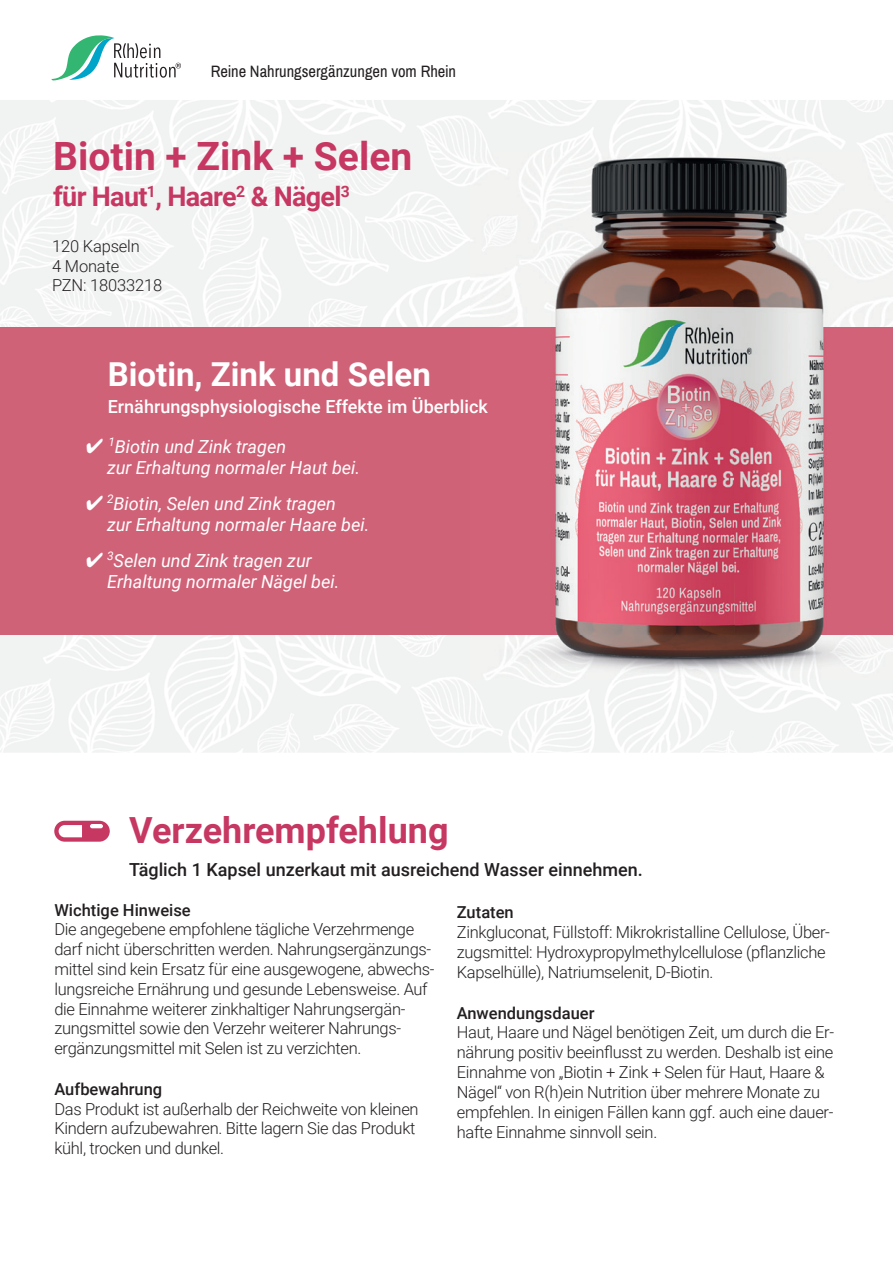
<style>
.page{position:relative;width:893px;height:1263px;background:#fff}
.page>*{position:absolute;margin:0;border:0;box-sizing:border-box;transform-origin:0 0}
.t1{font:700 39px "Roboto";color:#c63762}
.t2{font:700 36px "Roboto";color:#c63762}
.t3{font:700 33px "Roboto";color:#fff}
.t4{font:700 27px "Roboto";letter-spacing:-.025em;color:#c63762}
.t5{font:italic 18px/21px "Roboto";color:#fff}
.t6{font:500 18px "Roboto";color:#231f20}
.t7{font:500 18px "Roboto";color:#fff}
.t8{font:300 16.5px/19.8px "Roboto";letter-spacing:-.02em;color:#231f20}
.t9{font:500 16.5px "Roboto";color:#231f20}
.t10{font:16.5px "Archivo Narrow";color:#231f20}
</style>
<div class="page">
<svg style="left:51px;top:35px;width:130px;height:45px"></svg>
<div style="left:0;top:327px;width:893px;height:308px;background:#d06278"></div>
<img style="left:471px;top:152px;width:422px;height:527px">
<svg style="left:54px;top:821px;width:56px;height:21px"></svg>
<p class="t10" style="left:211px;top:61px;width:247px">Reine Nahrungsergänzungen vom Rhein</p>
<h1 class="t1" style="left:53px;top:128px;width:361px">Biotin + Zink + Selen</h1>
<h3 class="t4" style="left:53px;top:177px;width:298px">für Haut<sup>1</sup>, Haare<sup>2</sup> &amp; Nägel<sup>3</sup></h3>
<p class="t8" style="left:52px;top:235px;width:112px">120 Kapseln<br>4 Monate<br>PZN: 18033218</p>
<h3 class="t3" style="left:108px;top:351px;width:325px">Biotin, Zink und Selen</h3>
<p class="t7" style="left:108px;top:394px;width:382px">Ernährungsphysiologische Effekte im Überblick</p>
<p class="t5" style="left:107px;top:435px;width:255px;text-indent:-21px">✔ <sup>1</sup>Biotin und Zink tragen<br>zur Erhaltung normaler Haut bei.</p>
<p class="t5" style="left:107px;top:492px;width:264px;text-indent:-21px">✔ <sup>2</sup>Biotin, Selen und Zink tragen<br>zur Erhaltung normaler Haare bei.</p>
<p class="t5" style="left:107px;top:549px;width:234px;text-indent:-21px">✔ <sup>3</sup>Selen und Zink tragen zur<br>Erhaltung normaler Nägel bei.</p>
<h2 class="t2" style="left:129px;top:805px;width:321px">Verzehrempfehlung</h2>
<p class="t6" style="left:129px;top:857px;width:515px">Täglich 1 Kapsel unzerkaut mit ausreichend Wasser einnehmen.</p>
<p class="t9" style="left:457px;top:901px;width:58px">Zutaten</p>
<p class="t8" style="left:457px;top:921px;width:375px">Zinkgluconat, Füllstoff: Mikrokristalline Cellulose, Über&shy;zugsmittel: Hydroxypropylmethylcellulose (pflanzliche<br>Kapselhülle), Natriumselenit, D-Biotin.</p>
<p class="t9" style="left:457px;top:1001px;width:139px">Anwendungsdauer</p>
<p class="t8" style="left:457px;top:1022px;width:379px">Haut, Haare und Nägel benötigen Zeit, um durch die Er&shy;nährung positiv beeinflusst zu werden. Deshalb ist eine Einnahme von „Biotin + Zink + Selen für Haut, Haare &amp; Nägel“ von R(h)ein Nutrition über mehrere Monate zu empfehlen. In einigen Fällen kann ggf. auch eine dauer&shy;hafte Einnahme sinnvoll sein.</p>
<p class="t9" style="left:54px;top:898px;width:138px">Wichtige Hinweise</p>
<p class="t8" style="left:54px;top:919px;width:382px">Die angegebene empfohlene tägliche Verzehrmenge darf nicht überschritten werden. Nahrungsergänzungs&shy;mittel sind kein Ersatz für eine ausgewogene, abwechs&shy;lungsreiche Ernährung und gesunde Lebensweise. Auf die Einnahme weiterer zinkhaltiger Nahrungsergän&shy;zungsmittel sowie den Verzehr weiterer Nahrungs&shy;ergänzungsmittel mit Selen ist zu verzichten.</p>
<p class="t9" style="left:54px;top:1077px;width:109px">Aufbewahrung</p>
<p class="t8" style="left:54px;top:1098px;width:366px">Das Produkt ist außerhalb der Reichweite von kleinen<br>Kindern aufzubewahren. Bitte lagern Sie das Produkt kühl, trocken und dunkel.</p>
</div>
